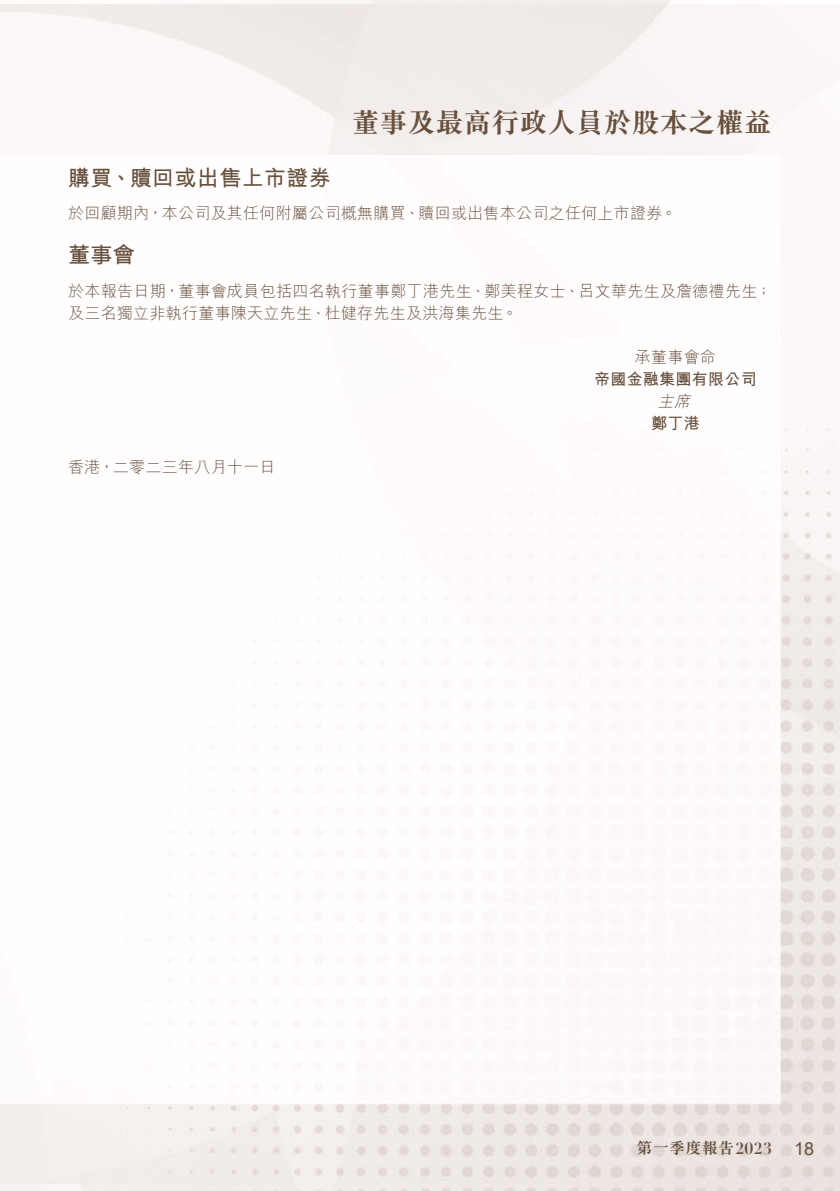
<style>
.page{position:relative;width:840px;height:1191px;background:#fff}
.page>*{position:absolute;margin:0;border:0;box-sizing:border-box;transform-origin:0 0}
.t1{font:700 28px "M Sung HK";color:#67503d}
.t2{font:700 22px "M Hei HK";letter-spacing:.015em;color:#67503d}
.t3{font:18px "Arial";color:#67503d}
.t4{font:300 16px/22px "M Hei HK";letter-spacing:.015em;color:#67503d}
.t5{font:700 16px "M Hei HK";letter-spacing:.015em;color:#67503d}
.t6{font:700 16px "M Sung HK";letter-spacing:.02em;color:#67503d}
.t7{font:italic 300 16px "M Hei HK";color:#67503d}
.s1{font-family:"Didot LT Std"}
</style>
<div class="page">
<img style="left:0;top:0;width:839px;height:1191px">
<h1 class="t1" style="left:351px;top:103px;width:421px">董事及最高行政人員於股本之權益</h1>
<h2 class="t2" style="left:68px;top:162px;width:264px">購買、贖回或出售上市證券</h2>
<p class="t4" style="left:68px;top:202px;width:610px">於回顧期內，本公司及其任何附屬公司概無購買、贖回或出售本公司之任何上市證券。</p>
<h2 class="t2" style="left:68px;top:239px;width:68px">董事會</h2>
<p class="t4" style="left:68px;top:279px;width:705px">於本報告日期，董事會成員包括四名執行董事鄭丁港先生、鄭美程女士、呂文華先生及詹德禮先生;及三名獨立非執行董事陳天立先生、杜健存先生及洪海集先生。</p>
<p class="t4" style="left:634px;top:345px;width:83px">承董事會命</p>
<p class="t5" style="left:593px;top:367px;width:164px">帝國金融集團有限公司</p>
<p class="t7" style="left:657px;top:389px;width:39px">主席</p>
<p class="t5" style="left:650px;top:411px;width:50px">鄭丁港</p>
<p class="t4" style="left:68px;top:455px;width:209px">香港，二零二三年八月十一日</p>
<p class="t6" style="left:636px;top:1137px;width:137px">第一季度報告<span class="s1">2023</span></p>
<p class="t3" style="left:793px;top:1136px;width:22px">18</p>
</div>
